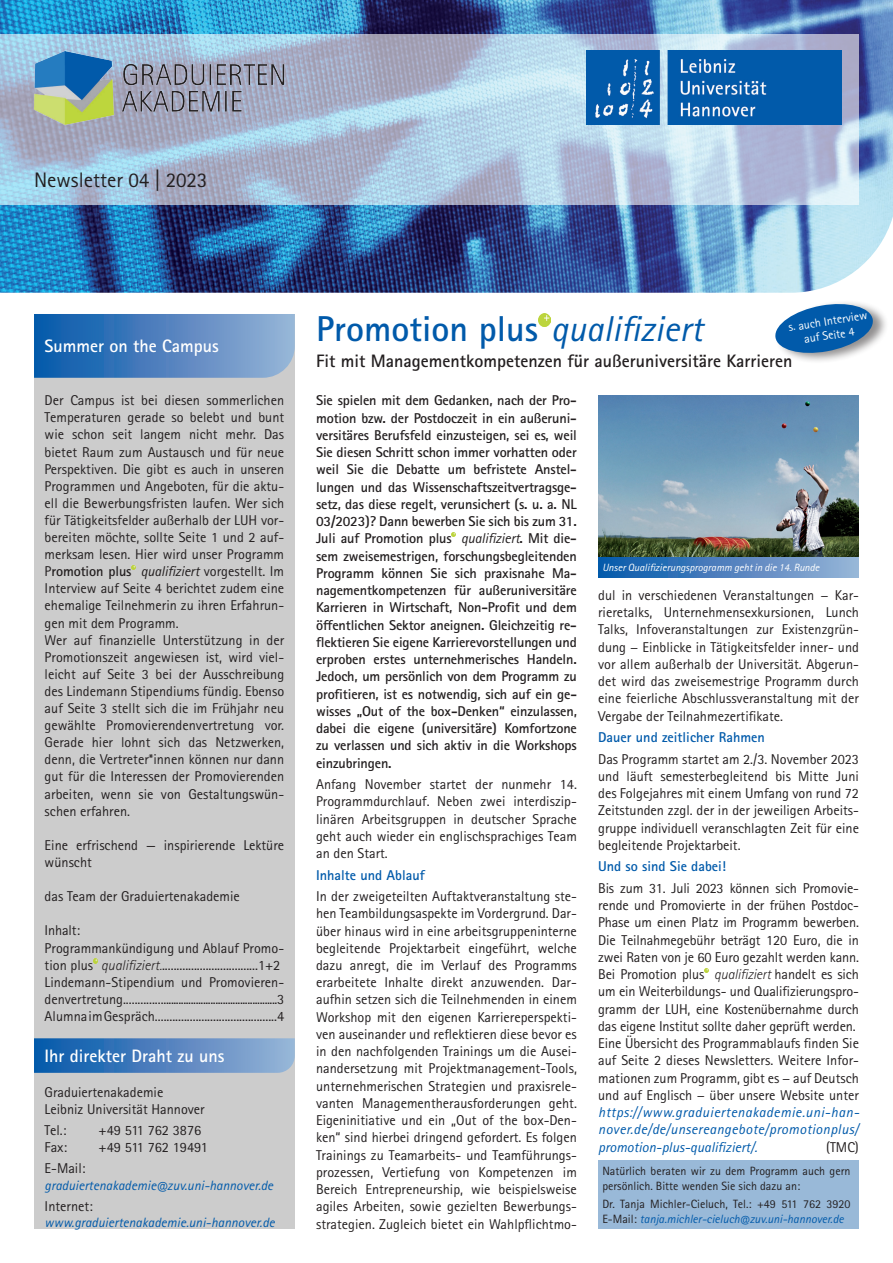
<style>
.page{position:relative;width:893px;height:1263px;background:#fff}
.page>*{position:absolute;margin:0;border:0;box-sizing:border-box;transform-origin:0 0}
.t1{font:700 36px "Rotis Sans Serif Std";color:#015aaa}
.t2{font:21px "Rotis Sans Serif Std";color:#231f20}
.t3{font:700 18px "Rotis Sans Serif Std";color:#231f20}
.t4{font:700 18px "Rotis Sans Serif Std";color:#fff}
.t5{font:14.25px/17.2px "Rotis Sans Serif Std";color:#231f20}
.t6{font:700 14.25px/17.2px "Rotis Sans Serif Std";letter-spacing:-.01em;color:#231f20;text-align:justify}
.t7{font:italic 14.25px/17.2px "Rotis Sans Serif Std";letter-spacing:.015em;color:#015aaa;text-align:justify}
.t8{font:700 14.25px "Rotis Sans Serif Std";color:#015aaa}
.t9{font:italic 13.5px "Rotis Sans Serif Std";color:#015aaa}
.t10{font:12px/14.4px "Rotis Sans Serif Std";color:#231f20}
.t11{font:12px/14.4px "Rotis Sans Serif Std";color:#fff;text-align:center}
.t12{font:italic 10.5px "Rotis Sans Serif Std";color:#fff}
.s1{font-weight:700}
.s2{font-style:italic}
.s3{font-weight:300;font-style:italic}
.s4{font-weight:400;font-style:italic}
.s5{font-style:italic;color:#015aaa}
</style>
<div class="page">
<img style="left:0;top:0;width:893px;height:293px">
<div style="left:34px;top:314px;width:261px;height:915px;background:#ccc"></div>
<svg style="left:0;top:34px;width:859px;height:170px;background:#b0c4db"></svg>
<img style="left:587px;top:51px;width:255px;height:73px">
<img style="left:3px;top:38px;width:309px;height:103px">
<svg style="left:131px;top:566px;width:5px;height:4px"></svg>
<svg style="left:93px;top:959px;width:4px;height:4px"></svg>
<svg style="left:34px;top:314px;width:261px;height:64px;background:#5084bf"></svg>
<svg style="left:34px;top:1038px;width:261px;height:35px;background:#5185bf"></svg>
<svg style="left:452px;top:533px;width:4px;height:4px"></svg>
<svg style="left:704px;top:968px;width:4px;height:5px"></svg>
<svg style="left:538px;top:314px;width:13px;height:13px"></svg>
<div style="left:598px;top:1160px;width:261px;height:69px;background:#99b9d8"></div>
<div style="left:776px;top:299px;width:112px;height:65px;background:#231f20;opacity:.5"></div>
<svg style="left:775px;top:301px;width:99px;height:55px"></svg>
<img style="left:598px;top:395px;width:261px;height:162px">
<div style="left:598px;top:557px;width:261px;height:20px;background:linear-gradient(to right,#0355a9,#9bb2d6)"></div>
<h2 class="t2" style="left:34px;top:168px;width:175px">Newsletter 04 | 2023</h2>
<p class="t4" style="left:45px;top:335px;width:176px">Summer on the Campus</p>
<p class="t5" style="left:45px;top:392px;width:241px">Der Campus ist bei diesen sommerlichen Temperaturen gerade so belebt und bunt wie schon seit langem nicht mehr. Das bietet Raum zum Austausch und für neue Perspektiven. Die gibt es auch in unseren Programmen und Angeboten, für die aktu&shy;ell die Bewerbungsfristen laufen. Wer sich für Tätigkeitsfelder außerhalb der LUH vor&shy;bereiten möchte, sollte Seite 1 und 2 auf&shy;merksam lesen. Hier wird unser Programm P<span class="s1">romotion plus</span> <span class="s2">qualifiziert</span> vorgestellt. Im Interview auf Seite 4 berichtet zudem eine ehemalige Teilnehmerin zu ihren Erfahrun&shy;gen mit dem Programm.<br>Wer auf finanzielle Unterstützung in der Promotionszeit angewiesen ist, wird viel&shy;leicht auf Seite 3 bei der Ausschreibung des Lindemann Stipendiums fündig. Ebenso auf Seite 3 stellt sich die im Frühjahr neu gewählte Promovierendenvertretung vor.<br>Gerade hier lohnt sich das Netzwerken, denn, die Vertreter*innen können nur dann gut für die Interessen der Promovierenden arbeiten, wenn sie von Gestaltungswün&shy;schen erfahren.</p>
<p class="t5" style="left:45px;top:837px;width:241px">Eine erfrischend — inspirierende Lektüre wünscht</p>
<p class="t5" style="left:45px;top:888px;width:197px">das Team der Graduiertenakademie</p>
<p class="t5" style="left:45px;top:922px;width:241px">Inhalt:<br>Programmankündigung und Ablauf Promo&shy;tion plus <span class="s3">qualifiziert.</span>.................................1+2<br>Lindemann-Stipendium und Promovieren&shy;denvertretung............................................................3<br>Alumna im Gespräch..........................................4</p>
<p class="t4" style="left:45px;top:1044px;width:181px">Ihr direkter Draht zu uns</p>
<p class="t5" style="left:45px;top:1083px;width:162px">Graduiertenakademie<br>Leibniz Universität Hannover</p>
<p class="t5" style="left:45px;top:1122px;width:23px">Tel.:</p>
<p class="t5" style="left:99px;top:1122px;width:104px">+49 511 762 3876</p>
<p class="t5" style="left:45px;top:1139px;width:24px">Fax:</p>
<p class="t5" style="left:99px;top:1139px;width:111px">+49 511 762 19491</p>
<p class="t5" style="left:45px;top:1160px;width:42px">E-Mail:</p>
<p class="t9" style="left:45px;top:1177px;width:230px">graduiertenakademie@zuv.uni-hannover.de</p>
<p class="t5" style="left:45px;top:1198px;width:50px">Internet:</p>
<p class="t9" style="left:45px;top:1215px;width:232px">www.graduiertenakademie.uni-hannover.de</p>
<p class="t11" style="left:787px;top:320px;width:81px;rotate:-9deg">s. auch Interview auf Seite 4</p>
<h1 class="t1" style="left:316px;top:306px;width:388px">Promotion plus <span class="s4">qualifiziert</span></h1>
<p class="t3" style="left:316px;top:349px;width:478px">Fit mit Managementkompetenzen für außeruniversitäre Karrieren</p>
<p class="t6" style="left:316px;top:392px;width:262px">Sie spielen mit dem Gedanken, nach der Pro&shy;motion bzw. der Postdoczeit in ein außeruni&shy;versitäres Berufsfeld einzusteigen, sei es, weil Sie diesen Schritt schon immer vorhatten oder weil Sie die Debatte um befristete Anstel&shy;lungen und das Wissenschaftszeitvertragsge&shy;setz, das diese regelt, verunsichert (s. u. a. NL 03/2023)? Dann bewerben Sie sich bis zum 31.<br>Juli auf Promotion plus <span class="s4">qualifiziert</span>. Mit die&shy;sem zweisemestrigen, forschungsbegleitenden Programm können Sie sich praxisnahe Ma&shy;nagementkompetenzen für außeruniversitäre Karrieren in Wirtschaft, Non-Profit und dem öffentlichen Sektor aneignen. Gleichzeitig re&shy;flektieren Sie eigene Karrierevorstellungen und erproben erstes unternehmerisches Handeln.<br>Jedoch, um persönlich von dem Programm zu profitieren, ist es notwendig, sich auf ein ge&shy;wisses „Out of the box-Denken“ einzulassen, dabei die eigene (universitäre) Komfortzone zu verlassen und sich aktiv in die Workshops einzubringen.</p>
<p class="t5" style="left:316px;top:776px;width:262px;text-align:justify">Anfang November startet der nunmehr 14.<br>Programmdurchlauf. Neben zwei interdiszip&shy;linären Arbeitsgruppen in deutscher Sprache geht auch wieder ein englischsprachiges Team an den Start.</p>
<p class="t8" style="left:316px;top:866px;width:110px">Inhalte und Ablauf</p>
<p class="t5" style="left:316px;top:888px;width:262px;text-align:justify">In der zweigeteilten Auftaktveranstaltung ste&shy;hen Teambildungsaspekte im Vordergrund. Dar&shy;über hinaus wird in eine arbeitsgruppeninterne begleitende Projektarbeit eingeführt, welche dazu anregt, die im Verlauf des Programms erarbeitete Inhalte direkt anzuwenden. Dar&shy;aufhin setzen sich die Teilnehmenden in einem Workshop mit den eigenen Karriereperspekti&shy;ven auseinander und reflektieren diese bevor es in den nachfolgenden Trainings um die Ausei&shy;nandersetzung mit Projektmanagement-Tools, unternehmerischen Strategien und praxisrele&shy;vanten Managementherausforderungen geht.<br>Eigeninitiative und ein „Out of the box-Den&shy;ken“ sind hierbei dringend gefordert. Es folgen Trainings zu Teamarbeits- und Teamführungs&shy;prozessen, Vertiefung von Kompetenzen im Bereich Entrepreneurship, wie beispielsweise agiles Arbeiten, sowie gezielten Bewerbungs&shy;strategien. Zugleich bietet ein Wahlpflichtmo-</p>
<p class="t12" style="left:602px;top:561px;width:219px">Unser Qualifizierungsprogramm geht in die 14. Runde</p>
<p class="t5" style="left:598px;top:586px;width:262px;text-align:justify">dul in verschiedenen Veranstaltungen − Kar&shy;rieretalks, Unternehmensexkursionen, Lunch Talks, Infoveranstaltungen zur Existenzgrün&shy;dung − Einblicke in Tätigkeitsfelder inner- und vor allem außerhalb der Universität. Abgerun&shy;det wird das zweisemestrige Programm durch eine feierliche Abschlussveranstaltung mit der Vergabe der Teilnahmezertifikate.</p>
<p class="t8" style="left:598px;top:728px;width:168px">Dauer und zeitlicher Rahmen</p>
<p class="t5" style="left:598px;top:750px;width:262px;text-align:justify">Das Programm startet am 2./3. November 2023 und läuft semesterbegleitend bis Mitte Juni des Folgejahres mit einem Umfang von rund 72<br>Zeitstunden zzgl. der in der jeweiligen Arbeits&shy;gruppe individuell veranschlagten Zeit für eine begleitende Projektarbeit.</p>
<p class="t8" style="left:598px;top:857px;width:129px">Und so sind Sie dabei!</p>
<p class="t5" style="left:598px;top:879px;width:262px">Bis zum 31. Juli 2023 können sich Promovie&shy;rende und Promovierte in der frühen Postdoc-Phase um einen Platz im Programm bewerben.<br>Die Teilnahmegebühr beträgt 120 Euro, die in zwei Raten von je 60 Euro gezahlt werden kann.<br>Bei Promotion plus <span class="s3">qualifiziert</span> handelt es sich um ein Weiterbildungs- und Qualifizierungspro&shy;gramm der LUH, eine Kostenübernahme durch das eigene Institut sollte daher geprüft werden.<br>Eine Übersicht des Programmablaufs finden Sie auf Seite 2 dieses Newsletters. Weitere Infor&shy;mationen zum Programm, gibt es − auf Deutsch und auf Englisch − über unsere Website unter</p>
<p class="t7" style="left:598px;top:1104px;width:263px">https://www.graduiertenakademie.uni-han&shy;nover.de/de/unsereangebote/promotionplus/ promotion-plus-qualifiziert/.</p>
<p class="t5" style="left:826px;top:1138px;width:34px">(TMC)</p>
<p class="t10" style="left:602px;top:1164px;width:250px">Natürlich beraten wir zu dem Programm auch gern persönlich. Bitte wenden Sie sich dazu an:</p>
<p class="t10" style="left:602px;top:1197px;width:249px">Dr. Tanja Michler-Cieluch, Tel.: +49 511 762 3920<br>E-Mail: <span class="s5">tanja.michler-cieluch@zuv.uni-hannover.de</span></p>
</div>
